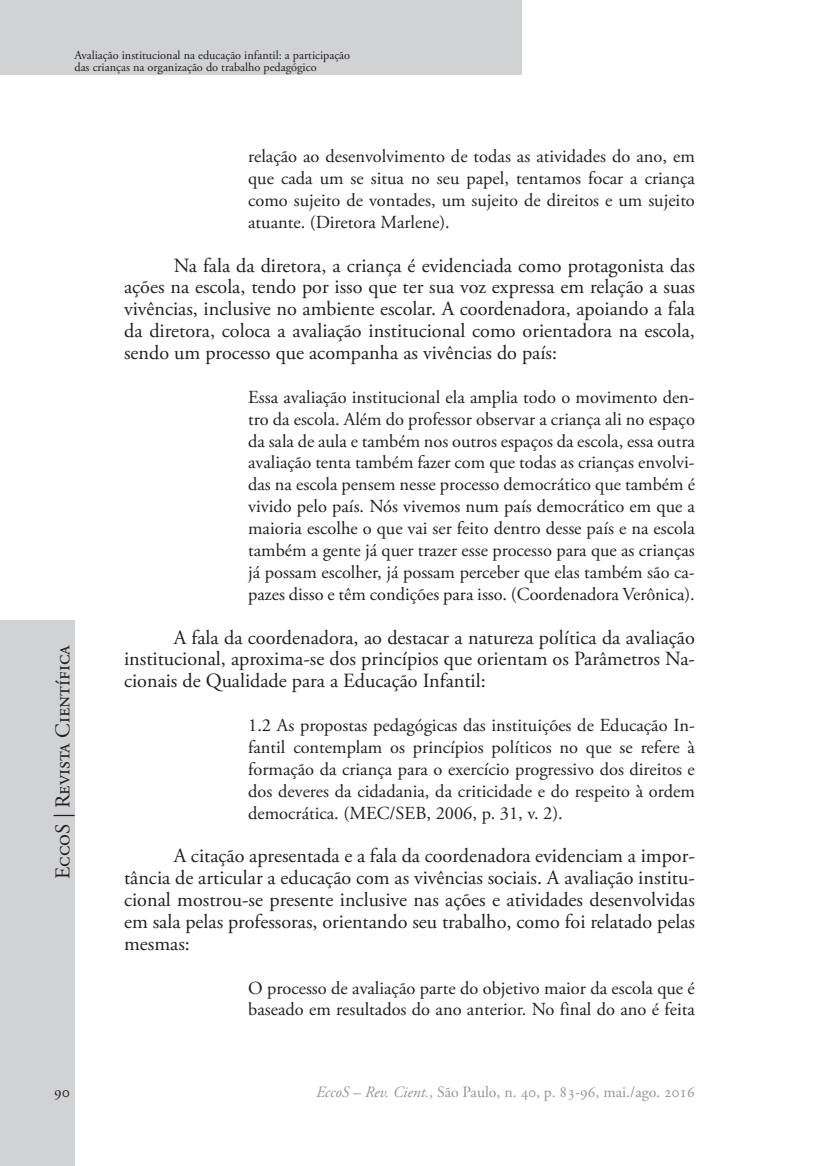
<style>
.page{position:relative;width:819px;height:1166px;background:#fff}
.page>*{position:absolute;margin:0;border:0;box-sizing:border-box;transform-origin:0 0}
.t1{font:21px "Adobe Garamond Pro";color:#231f20}
.t2{font:20.12px/21.9px "Adobe Garamond Pro";color:#231f20;text-align:justify}
.t3{font:18.38px/21.9px "Adobe Garamond Pro";color:#231f20;text-align:justify}
.t4{font:15.75px "Adobe Garamond Pro";color:#939598}
.t5{font:15.75px "Adobe Garamond Pro";color:#231f20}
.t6{font:12.25px/12.2px "Adobe Garamond Pro";color:#231f20}
.s1{font-style:italic}
</style>
<div class="page">
<div style="left:0;top:620px;width:74px;height:546px;background:#d1d2d4"></div>
<div style="left:0;top:0;width:521px;height:74px;background:#d1d2d4"></div>
<p class="t6" style="left:74px;top:49px;width:277px">Avaliação institucional na educação infantil: a participação das crianças na organização do trabalho pedagógico</p>
<p class="t1" style="left:50px;top:879px;width:236px;rotate:-90deg">EccoS | Revista Científica</p>
<p class="t3" style="left:248px;top:146px;width:448px">relação ao desenvolvimento de todas as atividades do ano, em que cada um se situa no seu papel, tentamos focar a criança como sujeito de vontades, um sujeito de direitos e um sujeito atuante. (Diretora Marlene).</p>
<p class="t2" style="left:124px;top:255px;width:572px;text-indent:50px">Na fala da diretora, a criança é evidenciada como protagonista das ações na escola, tendo por isso que ter sua voz expressa em relação a suas vivências, inclusive no ambiente escolar. A coordenadora, apoiando a fala da diretora, coloca a avaliação institucional como orientadora na escola, sendo um processo que acompanha as vivências do país:</p>
<p class="t3" style="left:248px;top:387px;width:448px">Essa avaliação institucional ela amplia todo o movimento den&shy;tro da escola. Além do professor observar a criança ali no espaço da sala de aula e também nos outros espaços da escola, essa outra avaliação tenta também fazer com que todas as crianças envolvi&shy;das na escola pensem nesse processo democrático que também é vivido pelo país. Nós vivemos num país democrático em que a maioria escolhe o que vai ser feito dentro desse país e na escola também a gente já quer trazer esse processo para que as crianças já possam escolher, já possam perceber que elas também são ca&shy;pazes disso e têm condições para isso. (Coordenadora Verônica).</p>
<p class="t2" style="left:124px;top:627px;width:572px;text-indent:50px">A fala da coordenadora, ao destacar a natureza política da avaliação institucional, aproxima-se dos princípios que orientam os Parâmetros Na&shy;cionais de Qualidade para a Educação Infantil:</p>
<p class="t3" style="left:248px;top:715px;width:448px">1.2 As propostas pedagógicas das instituições de Educação In&shy;fantil contemplam os princípios políticos no que se refere à formação da criança para o exercício progressivo dos direitos e dos deveres da cidadania, da criticidade e do respeito à ordem democrática. (MEC/SEB, 2006, p. 31, v. 2).</p>
<p class="t2" style="left:124px;top:846px;width:572px;text-indent:50px">A citação apresentada e a fala da coordenadora evidenciam a impor&shy;tância de articular a educação com as vivências sociais. A avaliação institu&shy;cional mostrou-se presente inclusive nas ações e atividades desenvolvidas em sala pelas professoras, orientando seu trabalho, como foi relatado pelas mesmas:</p>
<p class="t3" style="left:248px;top:977px;width:448px">O processo de avaliação parte do objetivo maior da escola que é baseado em resultados do ano anterior. No final do ano é feita</p>
<p class="t5" style="left:54px;top:1083px;width:17px">90</p>
<p class="t4" style="left:316px;top:1083px;width:380px"><span class="s1">EccoS – Rev. Cient.</span>, São Paulo, n. 40, p. 83-96, mai./ago. 2016</p>
</div>
